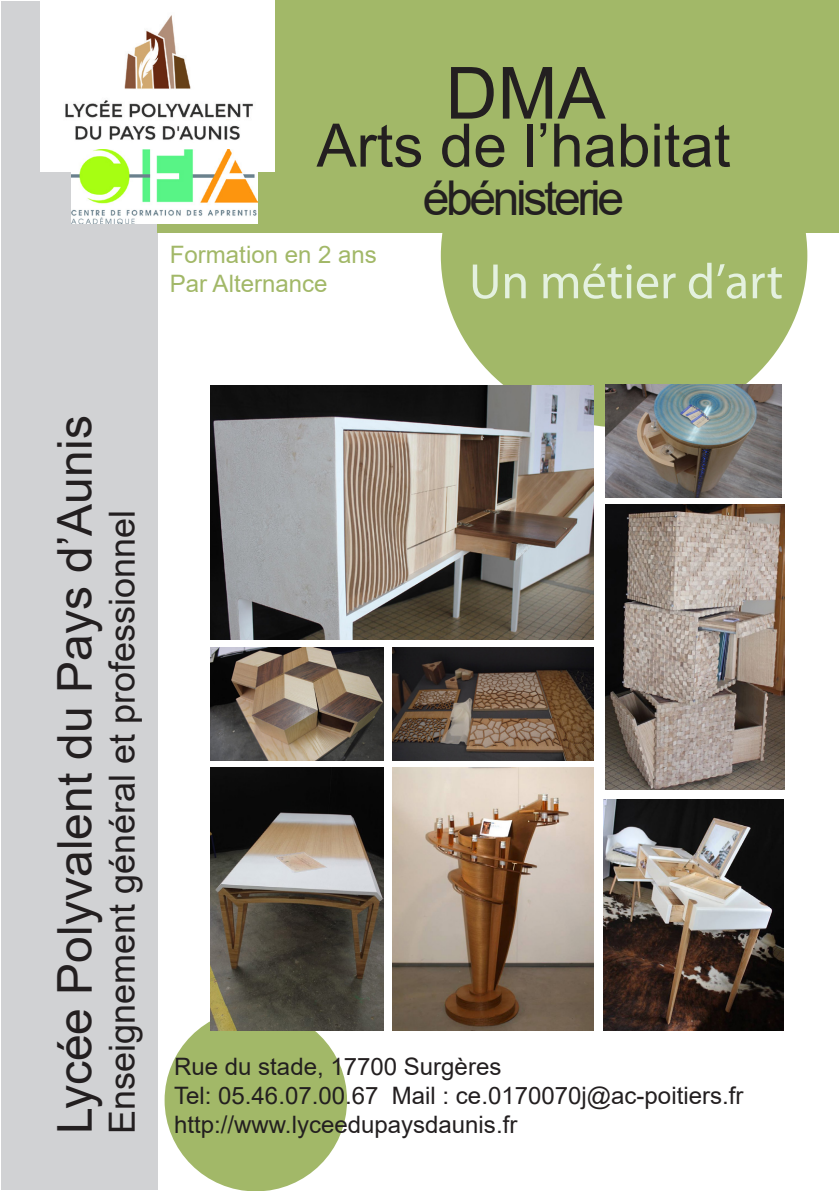
<style>
.page{position:relative;width:840px;height:1191px;background:#fff}
.page>*{position:absolute;margin:0;border:0;box-sizing:border-box;transform-origin:0 0}
.t1{font:72px "Arial";color:#231f20}
.t2{font:60px "Arial";color:#231f20}
.t3{font:50px "Myriad Pro";color:#e4f1df}
.t4{font:48px "Arial";color:#231f20}
.t5{font:48px "Arial";letter-spacing:-.07em;color:#231f20}
.t6{font:36px "Arial";color:#231f20}
.t7{font:24px "Arial";color:#231f20}
.t8{font:24px "Arial";color:#a2b868}
</style>
<div class="page">
<div style="left:1px;top:1px;width:157px;height:1189px;background:#d1d2d4"></div>
<div style="left:164px;top:1009px;width:183px;height:182px;background:#a2b868;border-radius:50%"></div>
<div style="left:440px;top:84px;width:366px;height:343px;background:#a2b868;border-radius:50%"></div>
<div style="left:158px;top:0;width:680px;height:232px;background:#a2b868"></div>
<img style="left:210px;top:768px;width:173px;height:262px">
<img style="left:210px;top:647px;width:173px;height:113px">
<img style="left:603px;top:799px;width:179px;height:231px">
<img style="left:605px;top:504px;width:178px;height:285px">
<img style="left:392px;top:768px;width:201px;height:262px">
<img style="left:392px;top:647px;width:201px;height:113px">
<img style="left:210px;top:385px;width:383px;height:254px">
<img style="left:605px;top:384px;width:176px;height:113px">
<img style="left:41px;top:0;width:234px;height:171px">
<img style="left:72px;top:149px;width:185px;height:74px">
<p class="t1" style="left:445px;top:44px;width:161px">DMA</p>
<p class="t2" style="left:316px;top:104px;width:415px">Arts de l’habitat</p>
<p class="t5" style="left:422px;top:165px;width:203px">ébénisterie</p>
<p class="t8" style="left:170px;top:238px;width:208px">Formation en 2 ans</p>
<p class="t8" style="left:170px;top:267px;width:159px">Par Alternance</p>
<p class="t3" style="left:469px;top:251px;width:315px">Un métier d’art</p>
<p class="t4" style="left:42px;top:1134px;width:720px;rotate:-90deg">Lycée Polyvalent du Pays d’Aunis</p>
<p class="t6" style="left:97px;top:1134px;width:626px;rotate:-90deg">Enseignement général et professionnel</p>
<p class="t7" style="left:174px;top:1050px;width:328px">Rue du stade, 17700 Surgères</p>
<p class="t7" style="left:174px;top:1079px;width:570px">Tel: 05.46.07.00.67 Mail : ce.0170070j@ac-poitiers.fr</p>
<p class="t7" style="left:174px;top:1107px;width:344px">http://www.lyceedupaysdaunis.fr</p>
</div>
